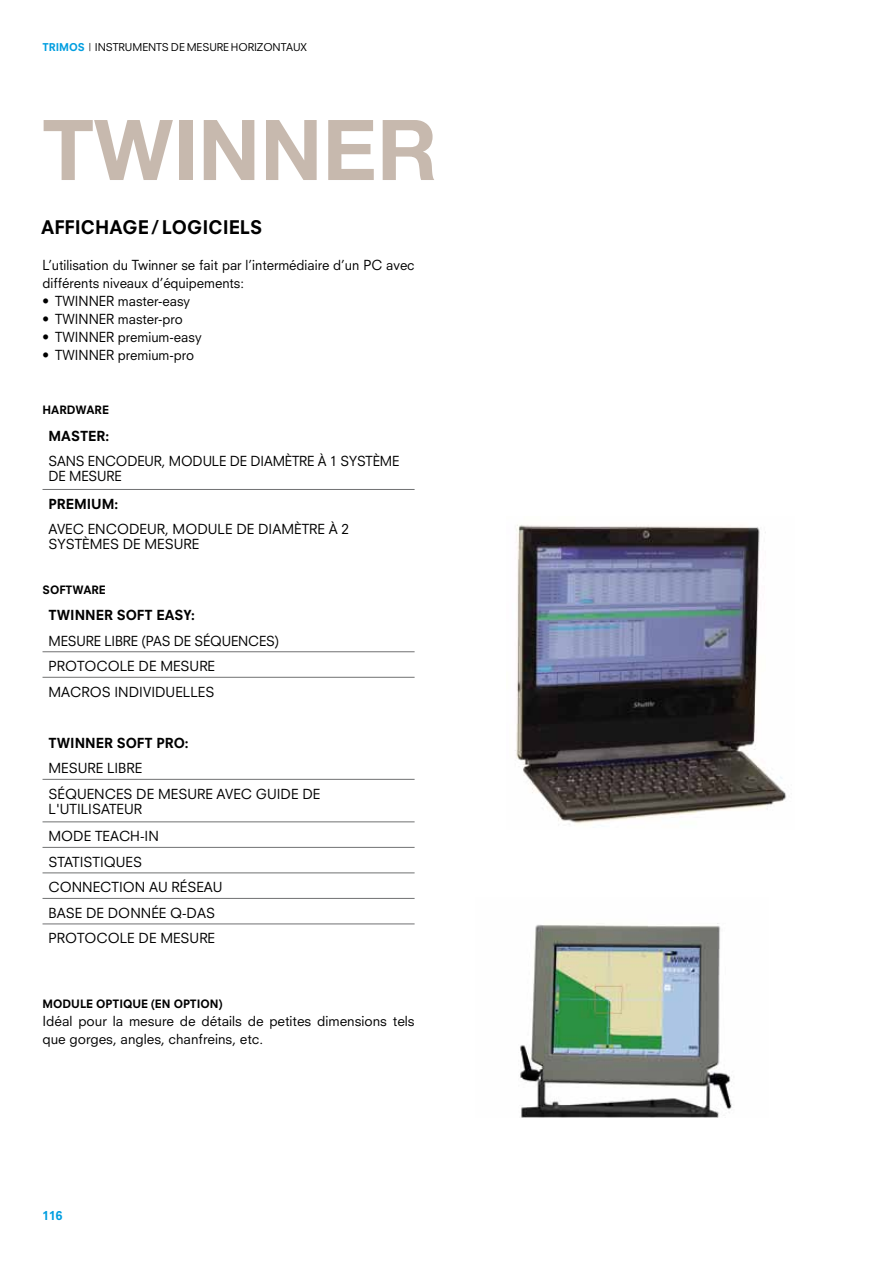
<style>
.page{position:relative;width:893px;height:1263px;background:#fff}
.page>*{position:absolute;margin:0;border:0;box-sizing:border-box;transform-origin:0 0}
.t1{font:700 84px "Helvetica Neue";color:#c7b9ae}
.t2{font:800 18.3px "Neuzeit S";color:#000}
.t3{font:13.5px/25.5px "Neuzeit S";color:#000}
.t4{font:800 13.5px "Neuzeit S";color:#000}
.t5{font:800 12px "Neuzeit S";color:#009ee0}
.t6{font:800 11.25px "Neuzeit S";color:#000}
.t7{font:10.5px "Neuzeit S";letter-spacing:-.005em;color:#000}
.s1{font-weight:800;color:#009ee0}
</style>
<div class="page">
<img style="left:520px;top:923px;width:212px;height:194px">
<img style="left:515px;top:525px;width:272px;height:300px">
<hr style="left:43px;top:489px;width:372px;height:1px;background:#707172">
<hr style="left:43px;top:651px;width:372px;height:1px;background:#707172">
<hr style="left:43px;top:677px;width:372px;height:1px;background:#707172">
<hr style="left:43px;top:822px;width:372px;height:1px;background:#707172">
<hr style="left:43px;top:847px;width:372px;height:1px;background:#707172">
<hr style="left:43px;top:873px;width:372px;height:1px;background:#707172">
<hr style="left:43px;top:898px;width:372px;height:1px;background:#707172">
<hr style="left:43px;top:924px;width:372px;height:1px;background:#707172">
<hr style="left:43px;top:779px;width:372px;height:1px;background:#707172">
<p class="t7" style="left:43px;top:41px;width:252px"><span class="s1">TRIMOS</span> | INSTRU MENTS DE MESU RE HO RIZONTAUX</p>
<h1 class="t1" style="left:43px;top:98px;width:396px">TWINNER</h1>
<h2 class="t2" style="left:41px;top:216px;width:143px">AFFICHAGE/LOGICIE</h2>
<h2 class="t2" style="left:240px;top:216px;width:22px">LS</h2>
<p class="t3" style="left:43px;top:256px;width:374px;line-height:18px">L’utilisation du Twinner se fait par l’intermédiaire d’un PC avec différents niveaux d’équipements:</p>
<p class="t3" style="left:43px;top:288px;width:149px">• TWINNER master-easy</p>
<p class="t3" style="left:43px;top:306px;width:142px">• TWINNER master-pro</p>
<p class="t3" style="left:43px;top:324px;width:161px">• TWINNER premium-easy</p>
<p class="t3" style="left:43px;top:342px;width:153px">• TWINNER premium-pro</p>
<p class="t6" style="left:43px;top:403px;width:18px">HARDWARE</p>
<p class="t4" style="left:49px;top:428px;width:23px">MASTER</p>
<p class="t4" style="left:106px;top:428px;width:5px">:</p>
<p class="t3" style="left:49px;top:449px;width:50px">Sans enc</p>
<p class="t3" style="left:116px;top:449px;width:185px">odeur, module de diamètre</p>
<p class="t3" style="left:318px;top:449px;width:73px">à 1 système</p>
<p class="t3" style="left:49px;top:464px;width:66px">de mesure</p>
<p class="t4" style="left:49px;top:496px;width:19px">PREMIUM</p>
<p class="t4" style="left:114px;top:496px;width:5px">:</p>
<p class="t3" style="left:49px;top:517px;width:50px">Avec enc</p>
<p class="t3" style="left:117px;top:517px;width:194px">odeur, module de diamètre</p>
<p class="t3" style="left:329px;top:517px;width:22px">à 2</p>
<p class="t3" style="left:49px;top:532px;width:144px">systèmes de mesure</p>
<p class="t6" style="left:43px;top:583px;width:17px">SOFTWARE</p>
<p class="t4" style="left:49px;top:607px;width:78px">TWINNER SOFT</p>
<p class="t4" style="left:156px;top:607px;width:40px">EASY:</p>
<p class="t3" style="left:49px;top:628px;width:232px">MESU RE LIBRE (PAS DE SÉQU ENCES)<br>PROTOCOLE DE MESU RE<br>MACROS INDIVIDU ELLES</p>
<p class="t4" style="left:49px;top:734px;width:78px">TWINNER SOFT</p>
<p class="t4" style="left:156px;top:734px;width:34px">PRO:</p>
<p class="t3" style="left:49px;top:755px;width:273px">MESU RE LIBRE<br>SÉQUENCES DE MESURE AVEC GU IDE DE</p>
<p class="t3" style="left:49px;top:795px;width:112px;line-height:27.6px">L'UTILISATEU R<br>MODE TEACH-IN</p>
<p class="t3" style="left:49px;top:849px;width:166px">STATISTIQU ES<br>CONNECTION AU RÉSEAU<br>BAS</p>
<p class="t3" style="left:49px;top:900px;width:168px;text-indent:26px">E DE DONNÉE Q-DAS<br>PROTOCOLE DE MESU RE</p>
<p class="t6" style="left:43px;top:997px;width:21px">MODU</p>
<p class="t6" style="left:80px;top:997px;width:24px">LE OPTI</p>
<p class="t6" style="left:123px;top:997px;width:59px">QUE (EN OPTION</p>
<p class="t6" style="left:219px;top:997px;width:5px">)</p>
<p class="t3" style="left:43px;top:1012px;width:374px;line-height:18px">Idéal pour la mesure de détails de petites dimensions tels que gorges, angles, chanfreins, etc.</p>
<p class="t5" style="left:43px;top:1209px;width:22px">116</p>
</div>
